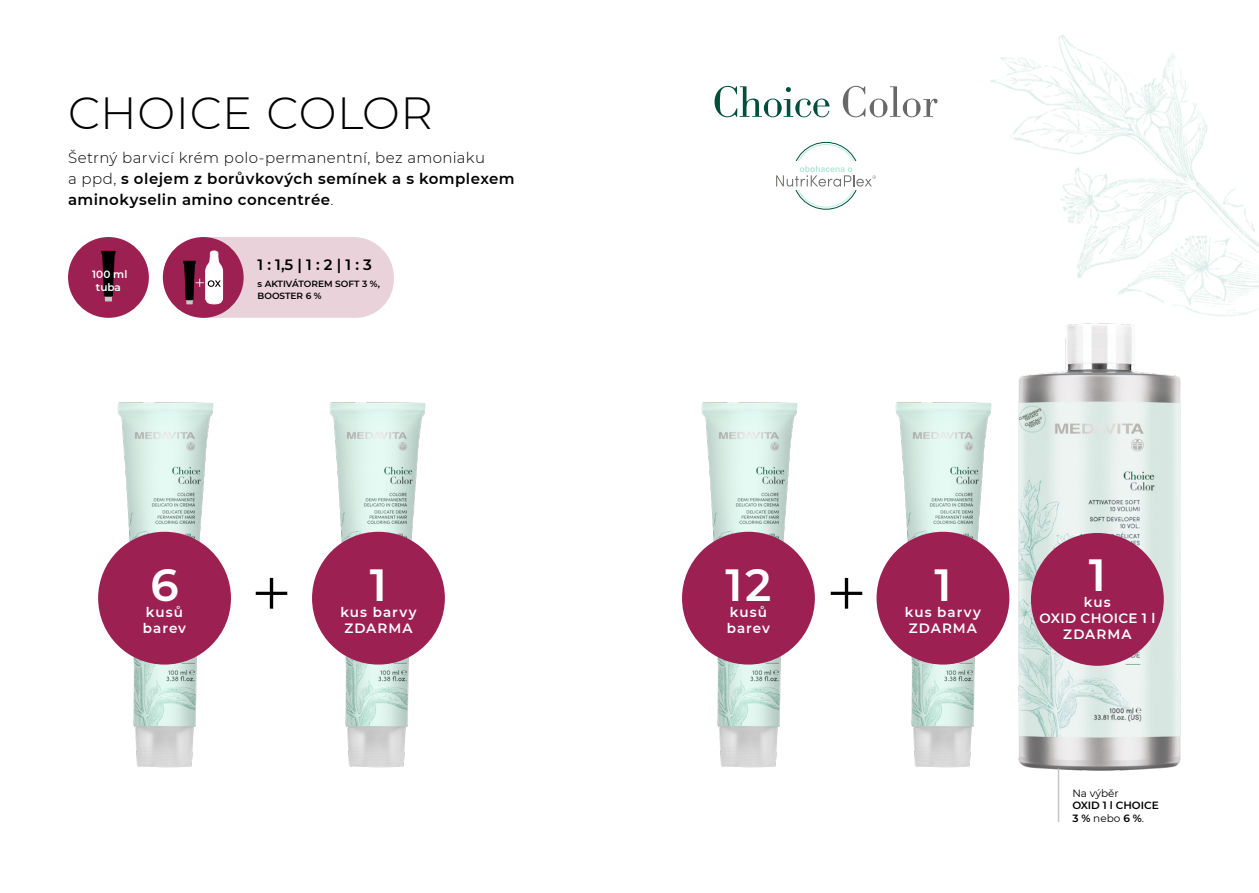
<style>
.page{position:relative;width:1259px;height:893px;background:#fff}
.page>*{position:absolute;margin:0;border:0;box-sizing:border-box;transform-origin:0 0}
.t1{font:300 45px "Montserrat";letter-spacing:.01em;color:#000}
.t2{font:600 45px "Montserrat";color:#fff}
.t3{font:600 15px/21px "Montserrat";letter-spacing:.03em;color:#000}
.t4{font:600 13.5px/16.2px "Montserrat";letter-spacing:.075em;color:#fff}
.t5{font:600 13.5px/16.2px "Montserrat";letter-spacing:.03em;color:#fff;text-align:center}
.t6{font:600 10.5px/12.6px "Montserrat";color:#000}
.t7{font:600 10.5px/12.6px "Montserrat";color:#fff;text-align:center}
.t8{font:10.5px "Montserrat";color:#000}
.t9{font:600 9px/12px "Montserrat";color:#000}
.s1{font-weight:300}
.s2{font-weight:400}
</style>
<div class="page">
<img style="left:1021px;top:455px;width:160px;height:367px">
<img style="left:98px;top:402px;width:133px;height:366px">
<img style="left:682px;top:402px;width:133px;height:366px">
<img style="left:886px;top:402px;width:135px;height:366px">
<img style="left:312px;top:402px;width:133px;height:366px">
<svg style="left:256px;top:578px;width:31px;height:31px"></svg>
<svg style="left:830px;top:578px;width:32px;height:31px"></svg>
<div style="left:98px;top:532px;width:133px;height:133px;background:#9d2053;border-radius:50%"></div>
<div style="left:682px;top:532px;width:133px;height:133px;background:#9d2053;border-radius:50%"></div>
<div style="left:876px;top:532px;width:133px;height:133px;background:#9d2053;border-radius:50%"></div>
<div style="left:312px;top:532px;width:133px;height:133px;background:#9d2053;border-radius:50%"></div>
<div style="left:1031px;top:533px;width:132px;height:133px;background:#9d2053;border-radius:50%"></div>
<hr style="left:1057px;top:769px;width:2px;height:53px;background:#c6c6c6">
<svg style="left:714px;top:86px;width:115px;height:31px"></svg>
<svg style="left:843px;top:86px;width:77px;height:31px"></svg>
<svg style="left:776px;top:166px;width:100px;height:21px"></svg>
<img style="left:920px;top:35px;width:339px;height:420px">
<div style="left:163px;top:237px;width:81px;height:81px;background:#9d2053;border-radius:50%"></div>
<svg style="left:183px;top:237px;width:211px;height:81px"></svg>
<div style="left:68px;top:237px;width:81px;height:81px;background:#9d2053;border-radius:50%"></div>
<svg style="left:101px;top:250px;width:15px;height:51px"></svg>
<h1 class="t1" style="left:68px;top:83px;width:366px">CHOICE COLOR</h1>
<p class="t3" style="left:68px;top:147px;width:448px"><span class="s1">Šetrný barvicí krém polo-permanentní, bez amoniaku<br>a ppd,</span> s olejem z borůvkových semínek a s komplexem aminokyselin amino concentrée<span class="s1">.</span></p>
<p class="t7" style="left:92px;top:268px;width:37px">100 ml tuba</p>
<p class="t3" style="left:258px;top:254px;width:116px">1 : 1,5 | 1 : 2 | 1 : 3</p>
<p class="t9" style="left:258px;top:277px;width:124px">s AKTIVÁTOREM SOFT 3 %,<br>BOOSTER 6 %</p>
<h1 class="t2" style="left:150px;top:553px;width:30px">6</h1>
<p class="t4" style="left:143px;top:604px;width:45px">kusů barev</p>
<h1 class="t2" style="left:370px;top:553px;width:19px">1</h1>
<p class="t4" style="left:340px;top:604px;width:78px">kus barvy<br>ZDARMA</p>
<h1 class="t2" style="left:725px;top:553px;width:47px">12</h1>
<p class="t4" style="left:727px;top:604px;width:45px">kusů barev</p>
<h1 class="t2" style="left:934px;top:553px;width:19px">1</h1>
<p class="t4" style="left:905px;top:604px;width:78px">kus barvy<br>ZDARMA</p>
<h1 class="t2" style="left:1088px;top:543px;width:19px">1</h1>
<p class="t5" style="left:1039px;top:593px;width:117px">kus<br>OXID CHOICE 1 l<br>ZDARMA</p>
<p class="t8" style="left:1072px;top:786px;width:48px">Na výběr</p>
<p class="t6" style="left:1072px;top:799px;width:88px">OXID 1 l CHOICE<br>3 % <span class="s2">nebo</span> 6 %<span class="s2">.</span></p>
</div>
